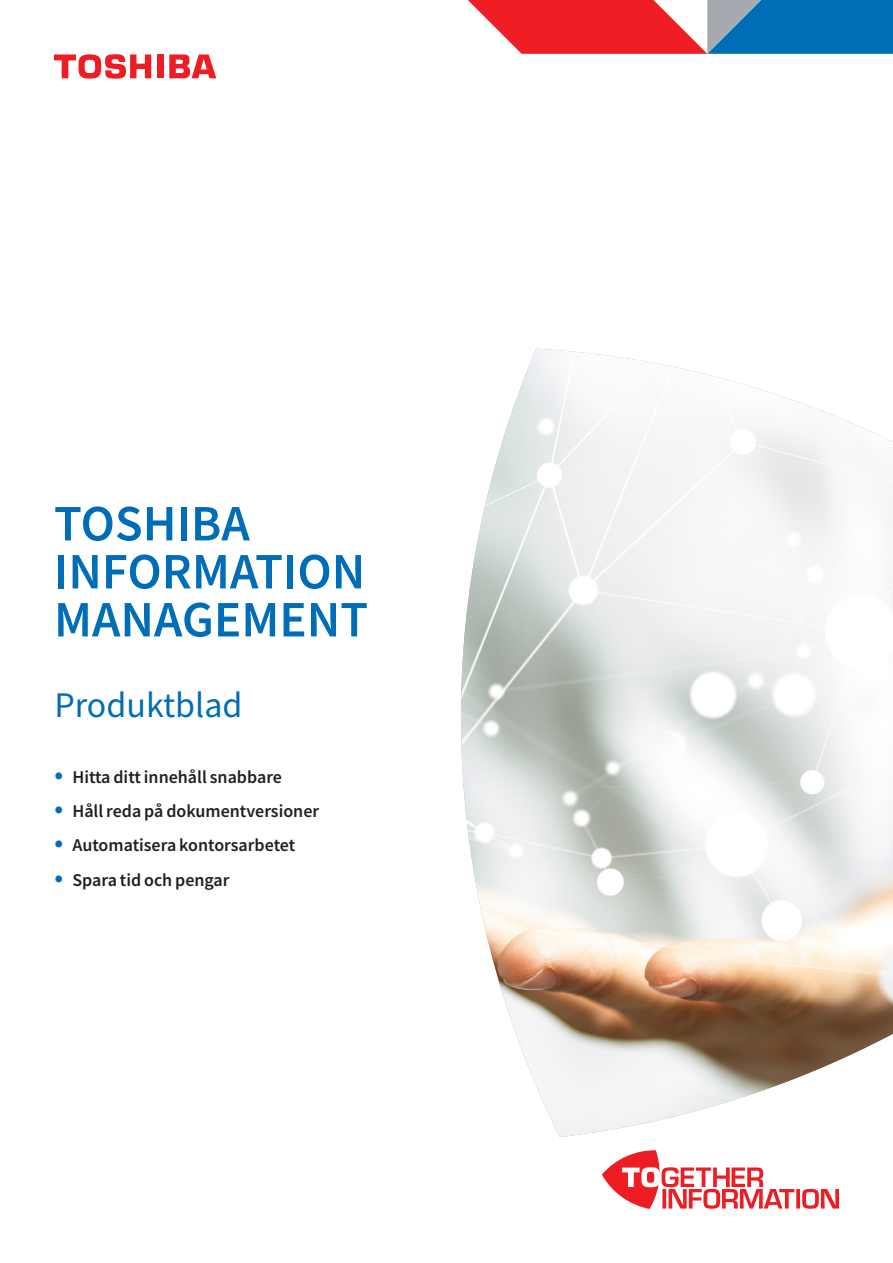
<style>
.page{position:relative;width:893px;height:1263px;background:#fff}
.page>*{position:absolute;margin:0;border:0;box-sizing:border-box;transform-origin:0 0}
.t1{font:500 51px/48px "Toshiba Sans";color:#006db7}
.Collateral_type{font:36px "Toshiba Sans";color:#006db7}
.t2{font:500 18px "Toshiba Sans";color:#231f20}
.s1{font-size:27px;color:#006db7}
</style>
<div class="page">
<div style="left:55px;top:772px;width:7px;height:7px;border:1px solid #fff;border-radius:50%"></div>
<div style="left:55px;top:806px;width:7px;height:7px;border:1px solid #fff;border-radius:50%"></div>
<div style="left:55px;top:841px;width:7px;height:7px;border:1px solid #fff;border-radius:50%"></div>
<div style="left:55px;top:875px;width:7px;height:7px;border:1px solid #fff;border-radius:50%"></div>
<img style="left:461px;top:349px;width:432px;height:788px">
<div style="left:157px;top:54px;width:7px;height:24px;background:#ee1d23"></div>
<svg style="left:54px;top:54px;width:97px;height:25px"></svg>
<svg style="left:169px;top:54px;width:47px;height:24px"></svg>
<svg style="left:468px;top:0;width:425px;height:54px"></svg>
<svg style="left:602px;top:1150px;width:237px;height:59px"></svg>
<p class="t1" style="left:54px;top:499px;width:313px">TOSHIBA<br>INFORMATION</p>
<p class="t1" style="left:54px;top:595px;width:316px">MANAGEMENT</p>
<p class="Collateral_type" style="left:54px;top:682px;width:190px">Produktblad</p>
<p class="t2" style="left:54px;top:765px;width:229px"><span class="s1">•</span> Hitta ditt innehåll snabbare</p>
<p class="t2" style="left:54px;top:799px;width:266px"><span class="s1">•</span> Håll reda på dokumentversioner</p>
<p class="t2" style="left:54px;top:834px;width:242px"><span class="s1">•</span> Automatisera kontorsarbetet</p>
<p class="t2" style="left:54px;top:868px;width:177px"><span class="s1">•</span> Spara tid och pengar</p>
</div>
